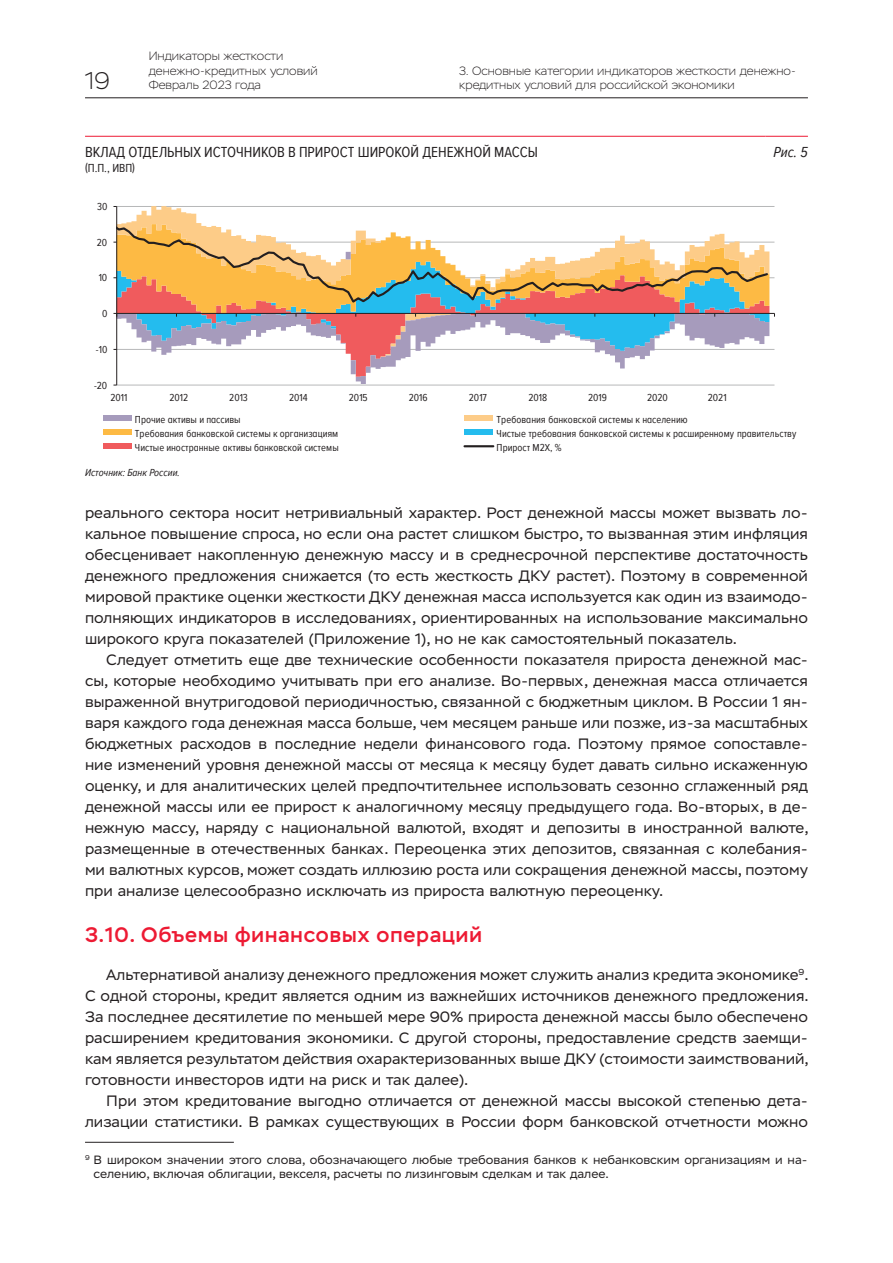
<style>
.page{position:relative;width:893px;height:1263px;background:#fff}
.page>*{position:absolute;margin:0;border:0;box-sizing:border-box;transform-origin:0 0}
.t1{font:200 24px "Stem";color:#231f20}
.t2{font:500 21px "Stem";letter-spacing:.05em;color:#ed1a33}
.t3{font:15px/21px "Stem Text";color:#231f20;text-align:justify}
.t4{font:15px "Proxima Nova A Cond";color:#231f20}
.t5{font:italic 15px "Proxima Nova A Cond";color:#231f20}
.t6{font:12px/14.4px "Stem Text";color:#231f20}
.t7{font:200 12px/14.4px "Stem";color:#231f20}
.t8{font:12px "Proxima Nova A Cond";color:#231f20}
.t9{font:10.5px "Proxima Nova A Cond";letter-spacing:.005em;color:#231f20}
.t10{font:italic 10.5px "Proxima Nova A Cond";color:#231f20}
</style>
<div class="page">
<hr style="left:85px;top:98px;width:723px;height:1px;background:#231f20">
<hr style="left:85px;top:1142px;width:149px;height:1px;background:#231f20">
<hr style="left:117px;top:385px;width:657px;height:1px;background:#b7b8b9">
<hr style="left:117px;top:349px;width:657px;height:1px;background:#b7b8b9">
<hr style="left:117px;top:277px;width:657px;height:1px;background:#b7b8b9">
<hr style="left:117px;top:242px;width:657px;height:1px;background:#b7b8b9">
<hr style="left:117px;top:206px;width:657px;height:1px;background:#b7b8b9">
<svg style="left:117px;top:311px;width:652px;height:73px"></svg>
<hr style="left:116px;top:206px;width:1px;height:179px;background:#231f20">
<hr style="left:117px;top:313px;width:657px;height:1px;background:#231f20">
<svg style="left:116px;top:206px;width:654px;height:105px"></svg>
<div style="left:103px;top:416px;width:29px;height:5px;background:#a69bbc"></div>
<div style="left:464px;top:416px;width:29px;height:5px;background:#fdcc88"></div>
<div style="left:103px;top:430px;width:29px;height:5px;background:#fdba44"></div>
<div style="left:464px;top:430px;width:29px;height:5px;background:#24bcee"></div>
<div style="left:103px;top:444px;width:29px;height:5px;background:#f05b5d"></div>
<hr style="left:464px;top:445px;width:29px;height:2px;background:#231f20">
<hr style="left:85px;top:136px;width:680px;height:1px;background:#ed1a33">
<hr style="left:765px;top:136px;width:43px;height:1px;background:#ed1a33">
<h1 class="t1" style="left:85px;top:67px;width:26px">19</h1>
<p class="t7" style="left:149px;top:49px;width:170px">Индикаторы жесткости денежно-кредитных условий<br>Февраль 2023 года</p>
<p class="t7" style="left:459px;top:64px;width:338px">3. Основные категории индикаторов жесткости денежно&shy;кредитных условий для российской экономики</p>
<p class="t4" style="left:85px;top:141px;width:454px">ВКЛАД ОТДЕЛЬНЫХ ИСТОЧНИКОВ В ПРИРОСТ ШИРОКОЙ ДЕНЕЖНОЙ МАССЫ</p>
<p class="t8" style="left:85px;top:159px;width:52px">(П.П., ИВП)</p>
<p class="t9" style="left:97px;top:199px;width:12px">30</p>
<p class="t9" style="left:97px;top:234px;width:12px">20</p>
<p class="t9" style="left:99px;top:270px;width:10px">10</p>
<p class="t9" style="left:102px;top:306px;width:7px">0</p>
<p class="t9" style="left:96px;top:342px;width:13px">-10</p>
<p class="t9" style="left:94px;top:377px;width:15px">-20</p>
<p class="t5" style="left:773px;top:141px;width:36px">Рис. 5</p>
<p class="t9" style="left:110px;top:390px;width:18px">2011</p>
<p class="t9" style="left:169px;top:390px;width:20px">2012</p>
<p class="t9" style="left:229px;top:390px;width:20px">2013</p>
<p class="t9" style="left:289px;top:390px;width:20px">2014</p>
<p class="t9" style="left:349px;top:390px;width:20px">2015</p>
<p class="t9" style="left:409px;top:390px;width:20px">2016</p>
<p class="t9" style="left:469px;top:390px;width:20px">2017</p>
<p class="t9" style="left:528px;top:390px;width:20px">2018</p>
<p class="t9" style="left:588px;top:390px;width:20px">2019</p>
<p class="t9" style="left:647px;top:390px;width:22px">2020</p>
<p class="t9" style="left:708px;top:390px;width:20px">2021</p>
<p class="t9" style="left:135px;top:412px;width:107px">Прочие активы и пассивы</p>
<p class="t9" style="left:497px;top:412px;width:192px">Требования банковской системы к населению</p>
<p class="t9" style="left:135px;top:426px;width:205px">Требования банковской системы к организациям</p>
<p class="t9" style="left:497px;top:426px;width:301px">Чистые требования банковской системы к расширенному правительству</p>
<p class="t9" style="left:135px;top:440px;width:205px">Чистые иностранные активы банковской системы</p>
<p class="t9" style="left:497px;top:440px;width:67px">Прирост M2X, %</p>
<p class="t10" style="left:85px;top:465px;width:96px">Источник: Банк России.</p>
<p class="t3" style="left:85px;top:502px;width:724px">реального сектора носит нетривиальный характер. Рост денежной массы может вызвать ло‑ кальное повышение спроса, но если она растет слишком быстро, то вызванная этим инфляция обесценивает накопленную денежную массу и в среднесрочной перспективе достаточность денежного предложения снижается (то есть жесткость ДКУ растет). Поэтому в современной мировой практике оценки жесткости ДКУ денежная масса используется как один из взаимодо‑ полняющих индикаторов в исследованиях, ориентированных на использование максимально широкого круга показателей (Приложение 1), но не как самостоятельный показатель.</p>
<p class="t3" style="left:85px;top:649px;width:725px;text-indent:21px">Следует отметить еще две технические особенности показателя прироста денежной мас‑ сы, которые необходимо учитывать при его анализе. Во- первых, денежная масса отличается выраженной внутригодовой периодичностью, связанной с бюджетным циклом. В России 1 ян‑ варя каждого года денежная масса больше, чем месяцем раньше или позже, из‑за масштабных бюджетных расходов в последние недели финансового года. Поэтому прямое сопоставле‑ ние изменений уровня денежной массы от месяца к месяцу будет давать сильно искаженную оценку, и для аналитических целей предпочтительнее использовать сезонно сглаженный ряд денежной массы или ее прирост к аналогичному месяцу предыдущего года. Во- вторых, в де‑ нежную массу, наряду с национальной валютой, входят и депозиты в иностранной валюте, размещенные в отечественных банках. Переоценка этих депозитов, связанная с колебания‑ ми валютных курсов, может создать иллюзию роста или сокращения денежной массы, поэтому при анализе целесообразно исключать из прироста валютную переоценку.</p>
<h2 class="t2" style="left:85px;top:922px;width:398px">3.10. Объемы финансовых операций</h2>
<p class="t3" style="left:85px;top:965px;width:725px;text-indent:21px">Альтернативой анализу денежного предложения может служить анализ кредита экономике<sup>9</sup>.<br>С одной стороны, кредит является одним из важнейших источников денежного предложения.<br>За последнее десятилетие по меньшей мере 90% прироста денежной массы было обеспечено расширением кредитования экономики. С другой стороны, предоставление средств заемщи‑ кам является результатом действия охарактеризованных выше ДКУ (стоимости заимствований, готовности инвесторов идти на риск и так далее).</p>
<p class="t3" style="left:85px;top:1091px;width:724px;text-align:right">При этом кредитование выгодно отличается от денежной массы высокой степенью дета‑ лизации статистики. В рамках существующих в России форм банковской отчетности можно</p>
<p class="t6" style="left:94px;top:1152px;width:715px;text-indent:-9px"><sup>9</sup> В широком значении этого слова, обозначающего любые требования банков к небанковским организациям и на‑ селению, включая облигации, векселя, расчеты по лизинговым сделкам и так далее.</p>
</div>
